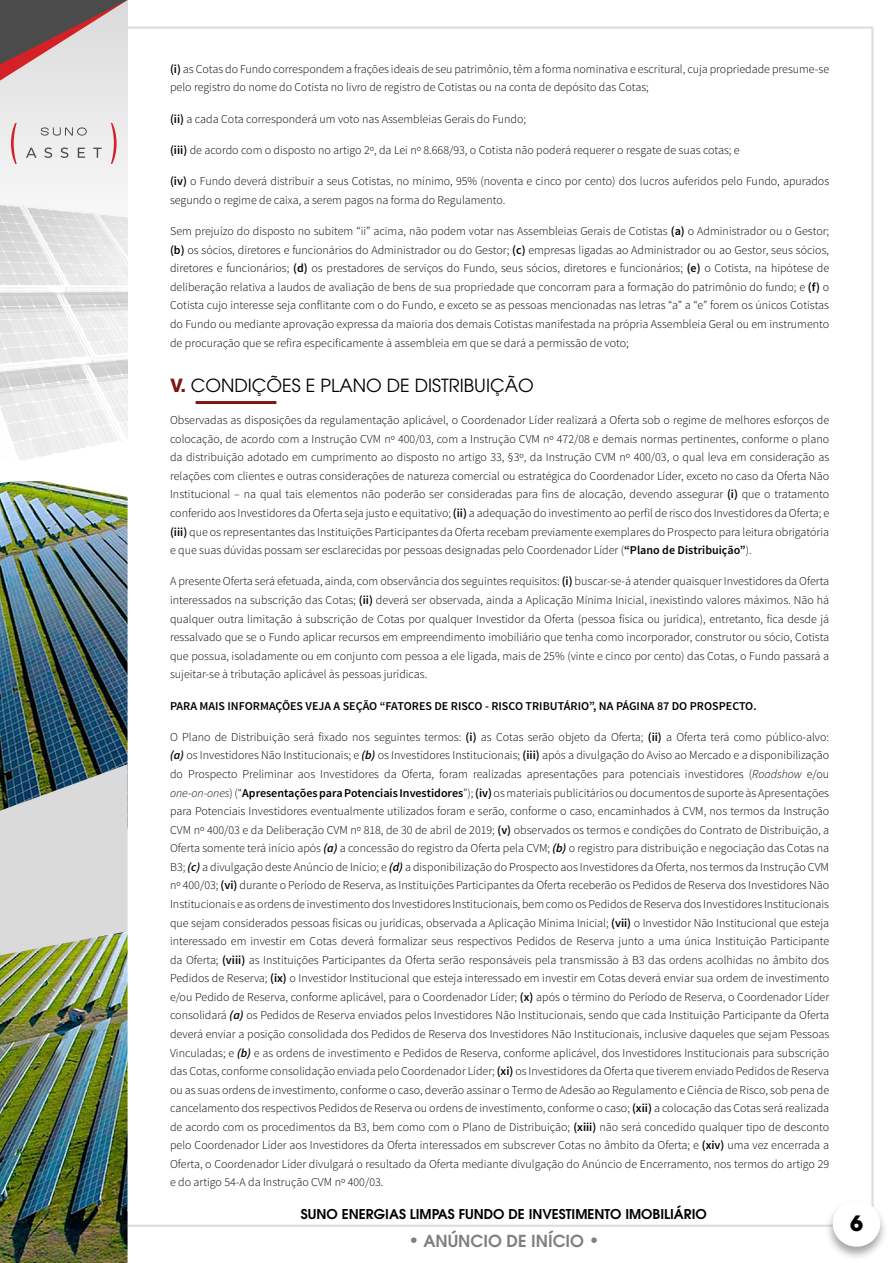
<style>
.page{position:relative;width:893px;height:1263px;background:#fff}
.page>*{position:absolute;margin:0;border:0;box-sizing:border-box;transform-origin:0 0}
.t1{font:700 21px "ITC Avant Garde Pro";color:#000}
.t2{font:18px "ITC Avant Garde Pro";color:#000}
.t3{font:600 16.5px "ITC Avant Garde Pro";color:#808080}
.t4{font:600 13.5px "ITC Avant Garde Pro";color:#000}
.t5{font:300 12px/18.6px "Source Sans Pro";color:#000;text-align:justify}
.t6{font:600 12px "Source Sans Pro";color:#000}
.s1{font-weight:600}
.s2{font-weight:700;color:#7d1710}
.s3{font-weight:600;font-style:italic}
.s4{font-style:italic}
.s5{font-size:18px}
</style>
<div class="page">
<hr style="left:0;top:1225px;width:838px;height:2px;background:#ccc">
<hr style="left:60px;top:27px;width:812px;height:2px;background:#ccc">
<div style="left:0;top:0;width:128px;height:267px;background:#ededed"></div>
<img style="left:0;top:200px;width:128px;height:260px">
<img style="left:0;top:481px;width:128px;height:283px">
<img style="left:0;top:955px;width:128px;height:308px">
<svg style="left:0;top:0;width:128px;height:81px"></svg>
<svg style="left:11px;top:123px;width:6px;height:41px"></svg>
<svg style="left:111px;top:123px;width:6px;height:41px"></svg>
<svg style="left:41px;top:127px;width:46px;height:9px"></svg>
<svg style="left:26px;top:148px;width:76px;height:10px"></svg>
<svg style="left:0;top:764px;width:128px;height:191px;background:#c0c5c1"></svg>
<hr style="left:871px;top:27px;width:3px;height:1186px;background:#ccc">
<div style="left:825px;top:1199px;width:63px;height:62px;background:#4a4a4a;opacity:.5"></div>
<div style="left:833px;top:1200px;width:47px;height:47px;background:#fff;border-radius:50%"></div>
<hr style="left:196px;top:401px;width:80px;height:3px;background:#7d1710">
<p class="t5" style="left:170px;top:60px;width:660px"><span class="s1">(i)</span> as Cotas do Fundo correspondem a frações ideais de seu patrimônio, têm a forma nominativa e escritural, cuja propriedade presume-se pelo registro do nome do Cotista no livro de registro de Cotistas ou na conta de depósito das Cotas;</p>
<p class="t5" style="left:170px;top:109px;width:358px"><span class="s1">(ii)</span> a cada Cota corresponderá um voto nas Assembleias Gerais do Fundo;</p>
<p class="t5" style="left:170px;top:141px;width:571px"><span class="s1">(iii)</span> de acordo com o disposto no artigo 2º, da Lei nº 8.668/93, o Cotista não poderá requerer o resgate de suas cotas; e</p>
<p class="t5" style="left:170px;top:172px;width:661px"><span class="s1">(iv)</span> o Fundo deverá distribuir a seus Cotistas, no mínimo, 95% (noventa e cinco por cento) dos lucros auferidos pelo Fundo, apurados segundo o regime de caixa, a serem pagos na forma do Regulamento.</p>
<p class="t5" style="left:170px;top:222px;width:661px">Sem prejuízo do disposto no subitem “ii” acima, não podem votar nas Assembleias Gerais de Cotistas <span class="s1">(a)</span> o Administrador ou o Gestor; <span class="s1">(b)</span> os sócios, diretores e funcionários do Administrador ou do Gestor; <span class="s1">(c)</span> empresas ligadas ao Administrador ou ao Gestor, seus sócios, diretores e funcionários; <span class="s1">(d)</span> os prestadores de serviços do Fundo, seus sócios, diretores e funcionários; <span class="s1">(e)</span> o Cotista, na hipótese de deliberação relativa a laudos de avaliação de bens de sua propriedade que concorram para a formação do patrimônio do fundo; e <span class="s1">(f)</span> o Cotista cujo interesse seja conflitante com o do Fundo, e exceto se as pessoas mencionadas nas letras “a” a “e” forem os únicos Cotistas do Fundo ou mediante aprovação expressa da maioria dos demais Cotistas manifestada na própria Assembleia Geral ou em instrumento de procuração que se refira especificamente à assembleia em que se dará a permissão de voto;</p>
<h2 class="t2" style="left:170px;top:374px;width:365px"><span class="s2">V.</span> CONDIÇÕES E PLANO DE DISTRIBUIÇÃO</h2>
<p class="t5" style="left:170px;top:411px;width:661px">Observadas as disposições da regulamentação aplicável, o Coordenador Líder realizará a Oferta sob o regime de melhores esforços de colocação, de acordo com a Instrução CVM nº 400/03, com a Instrução CVM nº 472/08 e demais normas pertinentes, conforme o plano da distribuição adotado em cumprimento ao disposto no artigo 33, §3º, da Instrução CVM nº 400/03, o qual leva em consideração as relações com clientes e outras considerações de natureza comercial ou estratégica do Coordenador Líder, exceto no caso da Oferta Não Institucional – na qual tais elementos não poderão ser consideradas para fins de alocação, devendo assegurar <span class="s1">(i)</span> que o tratamento conferido aos Investidores da Oferta seja justo e equitativo; <span class="s1">(ii)</span> a adequação do investimento ao perfil de risco dos Investidores da Oferta; e <span class="s1">(iii)</span> que os representantes das Instituições Participantes da Oferta recebam previamente exemplares do Prospecto para leitura obrigatória e que suas dúvidas possam ser esclarecidas por pessoas designadas pelo Coordenador Líder (<span class="s1">“Plano de Distribuição”</span>).</p>
<p class="t5" style="left:170px;top:572px;width:661px">A presente Oferta será efetuada, ainda, com observância dos seguintes requisitos: <span class="s1">(i)</span> buscar-se-á atender quaisquer Investidores da Oferta interessados na subscrição das Cotas; <span class="s1">(ii)</span> deverá ser observada, ainda a Aplicação Mínima Inicial, inexistindo valores máximos. Não há qualquer outra limitação à subscrição de Cotas por qualquer Investidor da Oferta (pessoa física ou jurídica), entretanto, fica desde já ressalvado que se o Fundo aplicar recursos em empreendimento imobiliário que tenha como incorporador, construtor ou sócio, Cotista que possua, isoladamente ou em conjunto com pessoa a ele ligada, mais de 25% (vinte e cinco por cento) das Cotas, o Fundo passará a sujeitar-se à tributação aplicável às pessoas jurídicas.</p>
<p class="t6" style="left:170px;top:698px;width:588px">PARA MAIS INFORMAÇÕES VEJA A SEÇÃO “FATORES DE RISCO - RISCO TRIBUTÁRIO”, NA PÁGINA 87 DO PROSPECTO.</p>
<p class="t5" style="left:170px;top:728px;width:661px">O Plano de Distribuição será fixado nos seguintes termos: <span class="s1">(i)</span> as Cotas serão objeto da Oferta; <span class="s1">(ii)</span> a Oferta terá como público-alvo: <span class="s3">(a)</span> os Investidores Não Institucionais; e <span class="s3">(b)</span> os Investidores Institucionais; <span class="s1">(iii)</span> após a divulgação do Aviso ao Mercado e a disponibilização do Prospecto Preliminar aos Investidores da Oferta, foram realizadas apresentações para potenciais investidores (<span class="s4">Roadshow</span> e/ou <span class="s4">one-on-ones</span>) (“<span class="s1">Apresentações para Potenciais Investidores</span>”); <span class="s1">(iv)</span> os materiais publicitários ou documentos de suporte às Apresentações para Potenciais Investidores eventualmente utilizados foram e serão, conforme o caso, encaminhados à CVM, nos termos da Instrução CVM nº 400/03 e da Deliberação CVM nº 818, de 30 de abril de 2019; <span class="s1">(v)</span> observados os termos e condições do Contrato de Distribuição, a Oferta somente terá início após <span class="s3">(a)</span> a concessão do registro da Oferta pela CVM; <span class="s3">(b)</span> o registro para distribuição e negociação das Cotas na B3; <span class="s3">(c)</span> a divulgação deste Anúncio de Início; e <span class="s3">(d)</span> a disponibilização do Prospecto aos Investidores da Oferta, nos termos da Instrução CVM nº 400/03; <span class="s1">(vi)</span> durante o Período de Reserva, as Instituições Participantes da Oferta receberão os Pedidos de Reserva dos Investidores Não Institucionais e as ordens de investimento dos Investidores Institucionais, bem como os Pedidos de Reserva dos Investidores Institucionais que sejam considerados pessoas físicas ou jurídicas, observada a Aplicação Mínima Inicial; <span class="s1">(vii)</span> o Investidor Não Institucional que esteja interessado em investir em Cotas deverá formalizar seus respectivos Pedidos de Reserva junto a uma única Instituição Participante da Oferta; <span class="s1">(viii)</span> as Instituições Participantes da Oferta serão responsáveis pela transmissão à B3 das ordens acolhidas no âmbito dos Pedidos de Reserva; <span class="s1">(ix)</span> o Investidor Institucional que esteja interessado em investir em Cotas deverá enviar sua ordem de investimento e/ou Pedido de Reserva, conforme aplicável, para o Coordenador Líder; <span class="s1">(x)</span> após o término do Período de Reserva, o Coordenador Líder consolidará <span class="s3">(a)</span> os Pedidos de Reserva enviados pelos Investidores Não Institucionais, sendo que cada Instituição Participante da Oferta deverá enviar a posição consolidada dos Pedidos de Reserva dos Investidores Não Institucionais, inclusive daqueles que sejam Pessoas Vinculadas; e <span class="s3">(b)</span> e as ordens de investimento e Pedidos de Reserva, conforme aplicável, dos Investidores Institucionais para subscrição das Cotas, conforme consolidação enviada pelo Coordenador Líder; <span class="s1">(xi)</span> os Investidores da Oferta que tiverem enviado Pedidos de Reserva ou as suas ordens de investimento, conforme o caso, deverão assinar o Termo de Adesão ao Regulamento e Ciência de Risco, sob pena de cancelamento dos respectivos Pedidos de Reserva ou ordens de investimento, conforme o caso; <span class="s1">(xii)</span> a colocação das Cotas será realizada de acordo com os procedimentos da B3, bem como com o Plano de Distribuição; <span class="s1">(xiii)</span> não será concedido qualquer tipo de desconto pelo Coordenador Líder aos Investidores da Oferta interessados em subscrever Cotas no âmbito da Oferta; e <span class="s1">(xiv)</span> uma vez encerrada a Oferta, o Coordenador Líder divulgará o resultado da Oferta mediante divulgação do Anúncio de Encerramento, nos termos do artigo 29 e do artigo 54-A da Instrução CVM nº 400/03.</p>
<p class="t4" style="left:301px;top:1205px;width:407px">SUNO ENERGIAS LIMPAS FUNDO DE INVESTIMENTO IMOBILIÁRIO</p>
<h3 class="t3" style="left:408px;top:1230px;width:193px"><span class="s5">•</span> ANÚNCIO DE INÍCIO <span class="s5">•</span></h3>
<h1 class="t1" style="left:850px;top:1209px;width:14px">6</h1>
</div>
